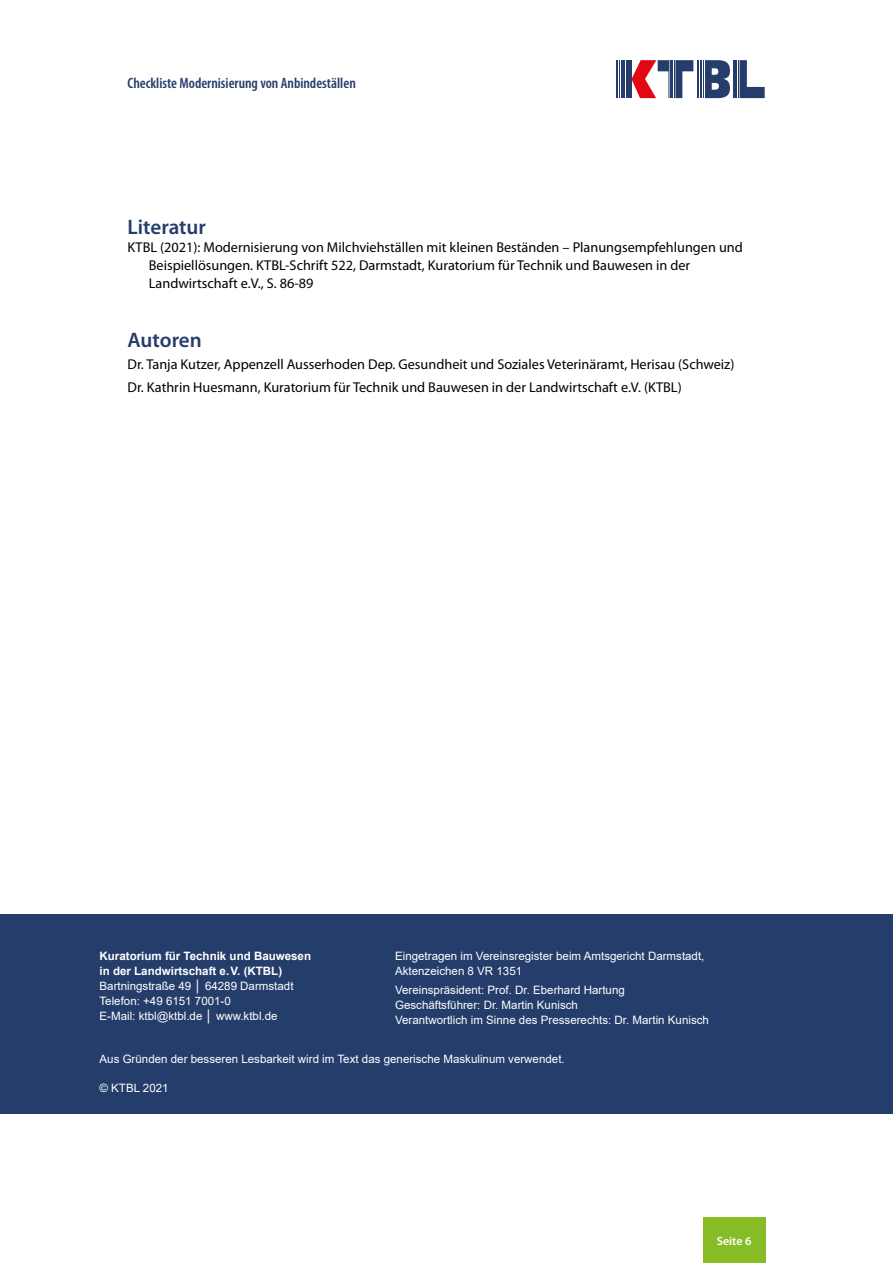
<style>
.page{position:relative;width:893px;height:1263px;background:#fff}
.page>*{position:absolute;margin:0;border:0;box-sizing:border-box;transform-origin:0 0}
.t1{font:600 21px "Myriad Pro";color:#253d6b}
.t2{font:600 condensed 15px "Myriad Pro";color:#253d6b}
.t3{font:14.25px/18px "Myriad Pro";color:#000}
.t4{font:600 12px "Myriad Pro";color:#fff}
.t5{font:11.55px/15px "Arial";color:#fff}
.t6{font:700 11.55px/15px "Arial";color:#fff}
</style>
<div class="page">
<svg style="left:631px;top:60px;width:38px;height:38px"></svg>
<hr style="left:670px;top:60px;width:1px;height:38px;background:#253d6b">
<hr style="left:672px;top:60px;width:1px;height:38px;background:#253d6b">
<hr style="left:674px;top:60px;width:1px;height:38px;background:#253d6b">
<svg style="left:675px;top:60px;width:18px;height:38px"></svg>
<hr style="left:733px;top:60px;width:1px;height:38px;background:#253d6b">
<hr style="left:736px;top:60px;width:1px;height:38px;background:#253d6b">
<hr style="left:738px;top:60px;width:1px;height:38px;background:#253d6b">
<svg style="left:739px;top:60px;width:26px;height:38px"></svg>
<hr style="left:697px;top:60px;width:2px;height:38px;background:#253d6b">
<hr style="left:700px;top:60px;width:1px;height:38px;background:#253d6b">
<svg style="left:705px;top:60px;width:25px;height:38px"></svg>
<hr style="left:701px;top:60px;width:1px;height:38px;background:#253d6b">
<hr style="left:703px;top:60px;width:1px;height:38px;background:#253d6b">
<hr style="left:617px;top:60px;width:1px;height:38px;background:#253d6b">
<hr style="left:619px;top:60px;width:1px;height:38px;background:#253d6b">
<hr style="left:621px;top:60px;width:1px;height:38px;background:#253d6b">
<hr style="left:622px;top:60px;width:1px;height:38px;background:#253d6b">
<hr style="left:624px;top:60px;width:1px;height:38px;background:#253d6b">
<div style="left:626px;top:60px;width:5px;height:38px;background:#253d6b"></div>
<div style="left:703px;top:1217px;width:62px;height:46px;background:#86bc25"></div>
<div style="left:0;top:914px;width:893px;height:200px;background:#253d6b"></div>
<p class="t2" style="left:128px;top:74px;width:230px">Checkliste Modernisierung von Anbindeställen</p>
<h1 class="t1" style="left:128px;top:215px;width:80px">Literatur</h1>
<p class="t3" style="left:149px;top:239px;width:595px;text-indent:-21px">KTBL (2021): Modernisierung von Milchviehställen mit kleinen Beständen – Planungsempfehlungen und<br>Beispiellösungen. KTBL-Schrift 522, Darmstadt, Kuratorium für Technik und Bauwesen in der<br>Landwirtschaft e.V., S. 86-89</p>
<h1 class="t1" style="left:128px;top:328px;width:76px">Autoren</h1>
<p class="t3" style="left:128px;top:353px;width:608px;line-height:22.5px">Dr. Tanja Kutzer, Appenzell Ausserhoden Dep. Gesundheit und Soziales Veterinäramt, Herisau (Schweiz)<br>Dr. Kathrin Huesmann, Kuratorium für Technik und Bauwesen in der Landwirtschaft e.V. (KTBL)</p>
<p class="t6" style="left:100px;top:948px;width:213px">Kuratorium für Technik und Bauwesen in der Landwirtschaft e.V. (KTBL)</p>
<p class="t5" style="left:100px;top:978px;width:196px">Bartningstraße 49 │ 64289 Darmstadt<br>Telefon: +49 6151 7001-0<br>E-Mail: ktbl@ktbl.de │ www.ktbl.de</p>
<p class="t5" style="left:395px;top:948px;width:311px">Eingetragen im Vereinsregister beim Amtsgericht Darmstadt,<br>Aktenzeichen 8 VR 1351</p>
<p class="t5" style="left:395px;top:982px;width:315px">Vereinspräsident: Prof. Dr. Eberhard Hartung<br>Geschäftsführer: Dr. Martin Kunisch<br>Verantwortlich im Sinne des Presserechts: Dr. Martin Kunisch</p>
<p class="t5" style="left:100px;top:1051px;width:467px">Aus Gründen der besseren Lesbarkeit wird im Text das generische Maskulinum verwendet.</p>
<p class="t5" style="left:100px;top:1081px;width:71px">© KTBL 2021</p>
<p class="t4" style="left:717px;top:1234px;width:36px">Seite 6</p>
</div>
